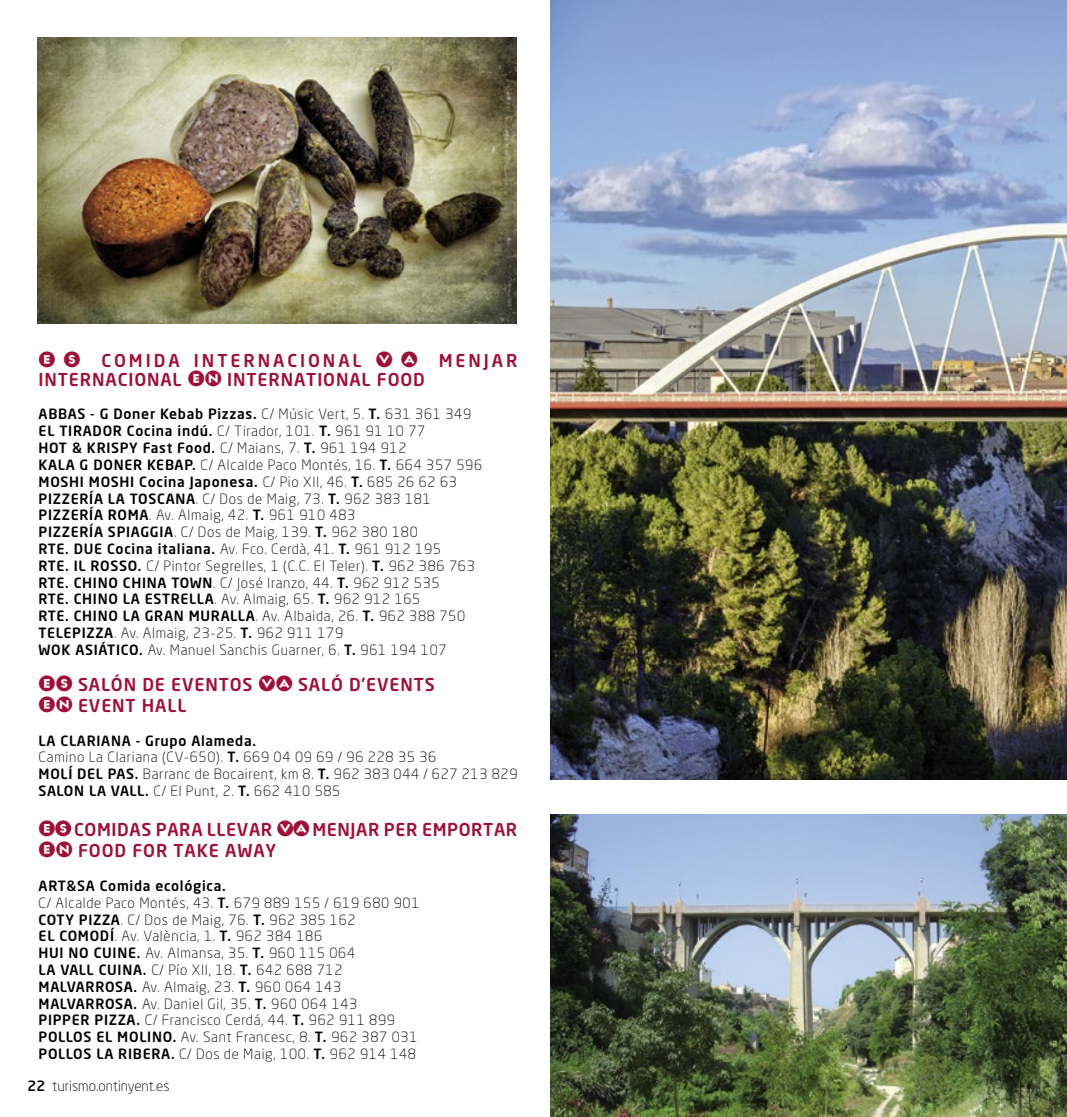
<style>
.page{position:relative;width:1067px;height:1117px;background:#fff}
.page>*{position:absolute;margin:0;border:0;box-sizing:border-box;transform-origin:0 0}
.t1{font:500 17.5px/21px "Neo Sans W1 G";letter-spacing:.05em;color:#9f1038}
.t2{font:300 14px/16.8px "Neo Sans W1 G";letter-spacing:.05em;color:#000}
.t3{font:300 14px "Neo Sans W1 G";color:#000}
.s1{font-family:"Regulator Nova Cameo";font-weight:400;font-size:24.5px}
.s2{font-weight:500}
</style>
<div class="page">
<img style="left:37px;top:37px;width:479px;height:286px">
<img style="left:551px;top:814px;width:516px;height:302px">
<img style="left:551px;top:0;width:516px;height:779px">
<p class="t1" style="left:39px;top:350px;width:480px;line-height:19.2px"><span class="s1">E S</span> COMIDA INTERNACIONAL <span class="s1">V A</span> MENJAR<br>INTERNACIONAL <span class="s1">EN</span> INTERNATIONAL FOOD</p>
<p class="t2" style="left:39px;top:405px;width:445px"><span class="s2">ABBAS - G Doner Kebab Pizzas.</span> C/ Músic Vert, 5. <span class="s2">T.</span> 631 361 349<br><span class="s2">EL TIRADOR Cocina indú.</span> C/ Tirador, 101. <span class="s2">T.</span> 961 91 10 77<br><span class="s2">HOT &amp; KRISPY Fast Food.</span> C/ Maians, 7. <span class="s2">T.</span> 961 194 912<br><span class="s2">KALA G DONER KEBAP.</span> C/ Alcalde Paco Montés, 16. <span class="s2">T.</span> 664 357 596<br><span class="s2">MOSHI MOSHI Cocina Japonesa.</span> C/ Pio XII, 46. <span class="s2">T.</span> 685 26 62 63<br><span class="s2">PIZZERÍA LA TOSCANA</span>. C/ Dos de Maig, 73. <span class="s2">T.</span> 962 383 181<br><span class="s2">PIZZERÍA ROMA</span>. Av. Almaig, 42. <span class="s2">T.</span> 961 910 483<br><span class="s2">PIZZERÍA SPIAGGIA</span>. C/ Dos de Maig, 139. <span class="s2">T.</span> 962 380 180<br><span class="s2">RTE. DUE Cocina italiana.</span> Av. Fco. Cerdà, 41. <span class="s2">T.</span> 961 912 195<br><span class="s2">RTE. IL ROSSO.</span> C/ Pintor Segrelles, 1 (C.C. El Teler). <span class="s2">T.</span> 962 386 763<br><span class="s2">RTE. CHINO CHINA TOWN</span>. C/ José Iranzo, 44. <span class="s2">T.</span> 962 912 535<br><span class="s2">RTE. CHINO LA ESTRELLA</span>. Av. Almaig, 65. <span class="s2">T.</span> 962 912 165<br><span class="s2">RTE. CHINO LA GRAN MURALLA</span>. Av. Albaida, 26. <span class="s2">T.</span> 962 388 750<br><span class="s2">TELEPIZZA</span>. Av. Almaig, 23-25. <span class="s2">T.</span> 962 911 179<br><span class="s2">WOK ASIÁTICO.</span> Av. Manuel Sanchis Guarner, 6. <span class="s2">T.</span> 961 194 107</p>
<p class="t1" style="left:39px;top:673px;width:398px"><span class="s1">ES</span> SALÓN DE EVENTOS <span class="s1">VA</span> SALÓ D’EVENTS<br><span class="s1">EN</span> EVENT HALL</p>
<p class="t2" style="left:39px;top:731px;width:480px"><span class="s2">LA CLARIANA - Grupo Alameda.<br></span>Camino La Clariana (CV-650). <span class="s2">T.</span> 669 04 09 69 / 96 228 35 36<br><span class="s2">MOLÍ DEL PAS.</span> Barranc de Bocairent, km 8. <span class="s2">T.</span> 962 383 044 / 627 213 829<br><span class="s2">SALON LA VALL.</span> C/ El Punt, 2. <span class="s2">T.</span> 662 410 585</p>
<p class="t1" style="left:39px;top:818px;width:480px"><span class="s1">ES</span>COMIDAS PARA LLEVAR <span class="s1">VA</span>MENJAR PER EMPORTAR<br><span class="s1">EN</span> FOOD FOR TAKE AWAY</p>
<p class="t2" style="left:39px;top:877px;width:382px"><span class="s2">ART&amp;SA Comida ecológica.<br></span>C/ Alcalde Paco Montés, 43. <span class="s2">T.</span> 679 889 155 / 619 680 901<br><span class="s2">COTY PIZZA</span>. C/ Dos de Maig, 76. <span class="s2">T.</span> 962 385 162<br><span class="s2">EL COMODÍ</span>. Av. València, 1. <span class="s2">T.</span> 962 384 186<br><span class="s2">HUI NO CUINE.</span> Av. Almansa, 35. <span class="s2">T.</span> 960 115 064<br><span class="s2">LA VALL CUINA.</span> C/ Pío XII, 18. <span class="s2">T.</span> 642 688 712<br><span class="s2">MALVARROSA.</span> Av. Almaig, 23. <span class="s2">T.</span> 960 064 143<br><span class="s2">MALVARROSA.</span> Av. Daniel Gil, 35. <span class="s2">T.</span> 960 064 143<br><span class="s2">PIPPER PIZZA.</span> C/ Francisco Cerdá, 44. <span class="s2">T.</span> 962 911 899<br><span class="s2">POLLOS EL MOLINO.</span> Av. Sant Francesc, 8. <span class="s2">T.</span> 962 387 031<br><span class="s2">POLLOS LA RIBERA.</span> C/ Dos de Maig, 100. <span class="s2">T.</span> 962 914 148</p>
<p class="t3" style="left:28px;top:1077px;width:143px"><span class="s2">22</span> turismo.ontinyent.es</p>
</div>
